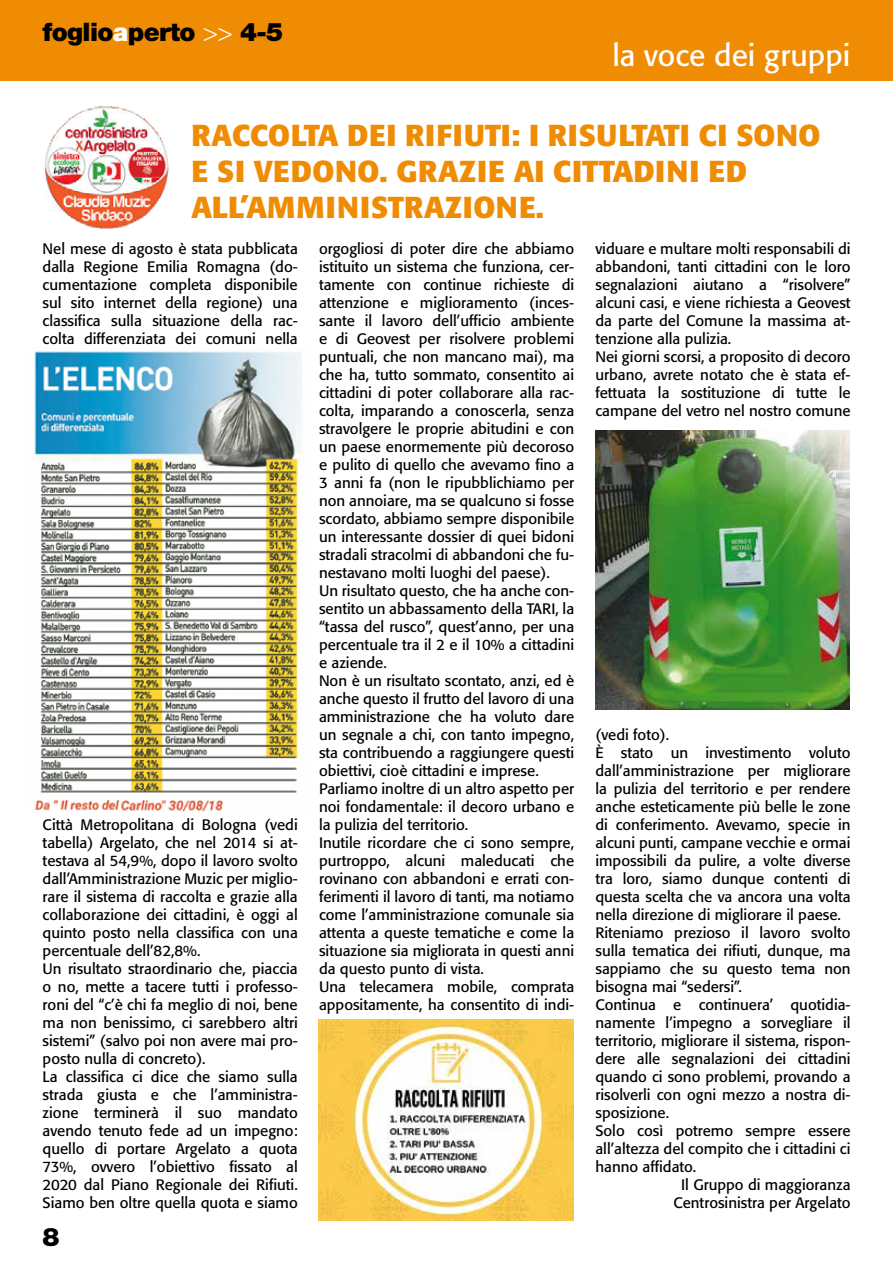
<style>
.page{position:relative;width:893px;height:1263px;background:#fff}
.page>*{position:absolute;margin:0;border:0;box-sizing:border-box;transform-origin:0 0}
.t1{font:700 30px/36px "Formata";letter-spacing:.02em;color:#ef8c03}
.t2{font:30px "Formata";color:#fff}
.t3{font:900 25.5px "Helvetica Neue";letter-spacing:-.025em;color:#000}
.t4{font:15px/18px "Formata";color:#000}
.s1{color:#fff}
.s2{font-weight:300;color:#fff}
</style>
<div class="page">
<div style="left:0;top:0;width:893px;height:81px;background:#ef8c03"></div>
<img style="left:45px;top:106px;width:124px;height:123px">
<img style="left:319px;top:1019px;width:255px;height:201px">
<img style="left:34px;top:351px;width:268px;height:461px">
<img style="left:595px;top:430px;width:255px;height:279px">
<h2 class="t3" style="left:43px;top:17px;width:242px">foglio<span class="s1">a</span>perto <span class="s2">&gt;&gt;</span> 4-5</h2>
<h1 class="t2" style="left:612px;top:38px;width:240px">la voce dei gruppi</h1>
<h1 class="t1" style="left:191px;top:117px;width:631px">RACCOLTA DEI RIFIUTI: I RISULTATI CI SONO<br>E SI VEDONO. GRAZIE AI CITTADINI ED<br>ALL’AMMINISTRAZIONE.</h1>
<p class="t4" style="left:43px;top:240px;width:257px;text-align:justify">Nel mese di agosto è stata pubblicata dalla Regione Emilia Romagna (do&shy;cumentazione completa disponibile sul sito internet della regione) una classifica sulla situazione della rac&shy;colta differenziata dei comuni nella</p>
<p class="t4" style="left:319px;top:240px;width:257px">orgogliosi di poter dire che abbiamo istituito un sistema che funziona, cer&shy;tamente con continue richieste di attenzione e miglioramento (inces&shy;sante il lavoro dell’ufficio ambiente e di Geovest per risolvere problemi puntuali, che non mancano mai), ma che ha, tutto sommato, consentito ai cittadini di poter collaborare alla rac&shy;colta, imparando a conoscerla, senza stravolgere le proprie abitudini e con un paese enormemente più decoroso e pulito di quello che avevamo fino a 3 anni fa (non le ripubblichiamo per non annoiare, ma se qualcuno si fosse scordato, abbiamo sempre disponibile un interessante dossier di quei bidoni stradali stracolmi di abbandoni che fu&shy;nestavano molti luoghi del paese).<br>Un risultato questo, che ha anche con&shy;sentito un abbassamento della TARI, la “tassa del rusco”, quest’anno, per una percentuale tra il 2 e il 10% a cittadini e aziende.<br>Non è un risultato scontato, anzi, ed è anche questo il frutto del lavoro di una amministrazione che ha voluto dare un segnale a chi, con tanto impegno, sta contribuendo a raggiungere questi obiettivi, cioè cittadini e imprese.<br>Parliamo inoltre di un altro aspetto per noi fondamentale: il decoro urbano e la pulizia del territorio.<br>Inutile ricordare che ci sono sempre, purtroppo, alcuni maleducati che rovinano con abbandoni e errati con&shy;ferimenti il lavoro di tanti, ma notiamo come l’amministrazione comunale sia attenta a queste tematiche e come la situazione sia migliorata in questi anni da questo punto di vista.<br>Una telecamera mobile, comprata appositamente, ha consentito di indi-</p>
<p class="t4" style="left:595px;top:240px;width:257px">viduare e multare molti responsabili di abbandoni, tanti cittadini con le loro segnalazioni aiutano a “risolvere” alcuni casi, e viene richiesta a Geovest da parte del Comune la massima at&shy;tenzione alla pulizia.<br>Nei giorni scorsi, a proposito di decoro urbano, avrete notato che è stata ef&shy;fettuata la sostituzione di tutte le campane del vetro nel nostro comune</p>
<p class="t4" style="left:595px;top:726px;width:75px">(vedi foto).</p>
<p class="t4" style="left:595px;top:744px;width:257px">È stato un investimento voluto</p>
<p class="t4" style="left:595px;top:762px;width:257px">dall’amministrazione per migliorare</p>
<p class="t4" style="left:595px;top:780px;width:257px">la pulizia del territorio e per rendere</p>
<p class="t4" style="left:595px;top:798px;width:257px">anche esteticamente più belle le zone</p>
<p class="t4" style="left:595px;top:816px;width:257px">di conferimento. Avevamo, specie in</p>
<p class="t4" style="left:595px;top:834px;width:257px">alcuni punti, campane vecchie e ormai</p>
<p class="t4" style="left:595px;top:852px;width:257px">impossibili da pulire, a volte diverse</p>
<p class="t4" style="left:595px;top:870px;width:257px">tra loro, siamo dunque contenti di</p>
<p class="t4" style="left:595px;top:888px;width:257px">questa scelta che va ancora una volta</p>
<p class="t4" style="left:595px;top:906px;width:247px">nella direzione di migliorare il paese.</p>
<p class="t4" style="left:595px;top:924px;width:257px">Riteniamo prezioso il lavoro svolto</p>
<p class="t4" style="left:595px;top:942px;width:257px">sulla tematica dei rifiuti, dunque, ma</p>
<p class="t4" style="left:595px;top:960px;width:257px">sappiamo che su questo tema non</p>
<p class="t4" style="left:595px;top:978px;width:148px">bisogna mai “sedersi”.</p>
<p class="t4" style="left:595px;top:996px;width:257px">Continua e continuera’ quotidia-</p>
<p class="t4" style="left:595px;top:1014px;width:257px">namente l’impegno a sorvegliare il</p>
<p class="t4" style="left:595px;top:1032px;width:257px">territorio, migliorare il sistema, rispon-</p>
<p class="t4" style="left:595px;top:1050px;width:257px">dere alle segnalazioni dei cittadini</p>
<p class="t4" style="left:595px;top:1068px;width:257px">quando ci sono problemi, provando a</p>
<p class="t4" style="left:595px;top:1086px;width:257px">risolverli con ogni mezzo a nostra di-</p>
<p class="t4" style="left:595px;top:1104px;width:75px">sposizione.</p>
<p class="t4" style="left:595px;top:1122px;width:257px">Solo così potremo sempre essere</p>
<p class="t4" style="left:595px;top:1140px;width:257px">all’altezza del compito che i cittadini ci</p>
<p class="t4" style="left:595px;top:1158px;width:102px">hanno affidato.</p>
<p class="t4" style="left:681px;top:1176px;width:171px">Il Gruppo di maggioranza</p>
<p class="t4" style="left:673px;top:1194px;width:179px">Centrosinistra per Argelato</p>
<p class="t4" style="left:43px;top:816px;width:257px">Città Metropolitana di Bologna (vedi tabella) Argelato, che nel 2014 si at&shy;testava al 54,9%, dopo il lavoro svolto dall’Amministrazione Muzic per miglio&shy;rare il sistema di raccolta e grazie alla collaborazione dei cittadini, è oggi al quinto posto nella classifica con una percentuale dell’82,8%.<br>Un risultato straordinario che, piaccia o no, mette a tacere tutti i professo&shy;roni del “c’è chi fa meglio di noi, bene ma non benissimo, ci sarebbero altri sistemi” (salvo poi non avere mai pro&shy;posto nulla di concreto).<br>La classifica ci dice che siamo sulla strada giusta e che l’amministra&shy;zione terminerà il suo mandato avendo tenuto fede ad un impegno: quello di portare Argelato a quota 73%, ovvero l’obiettivo fissato al 2020 dal Piano Regionale dei Rifiuti.<br>Siamo ben oltre quella quota e siamo</p>
<h2 class="t3" style="left:43px;top:1222px;width:19px">8</h2>
</div>
